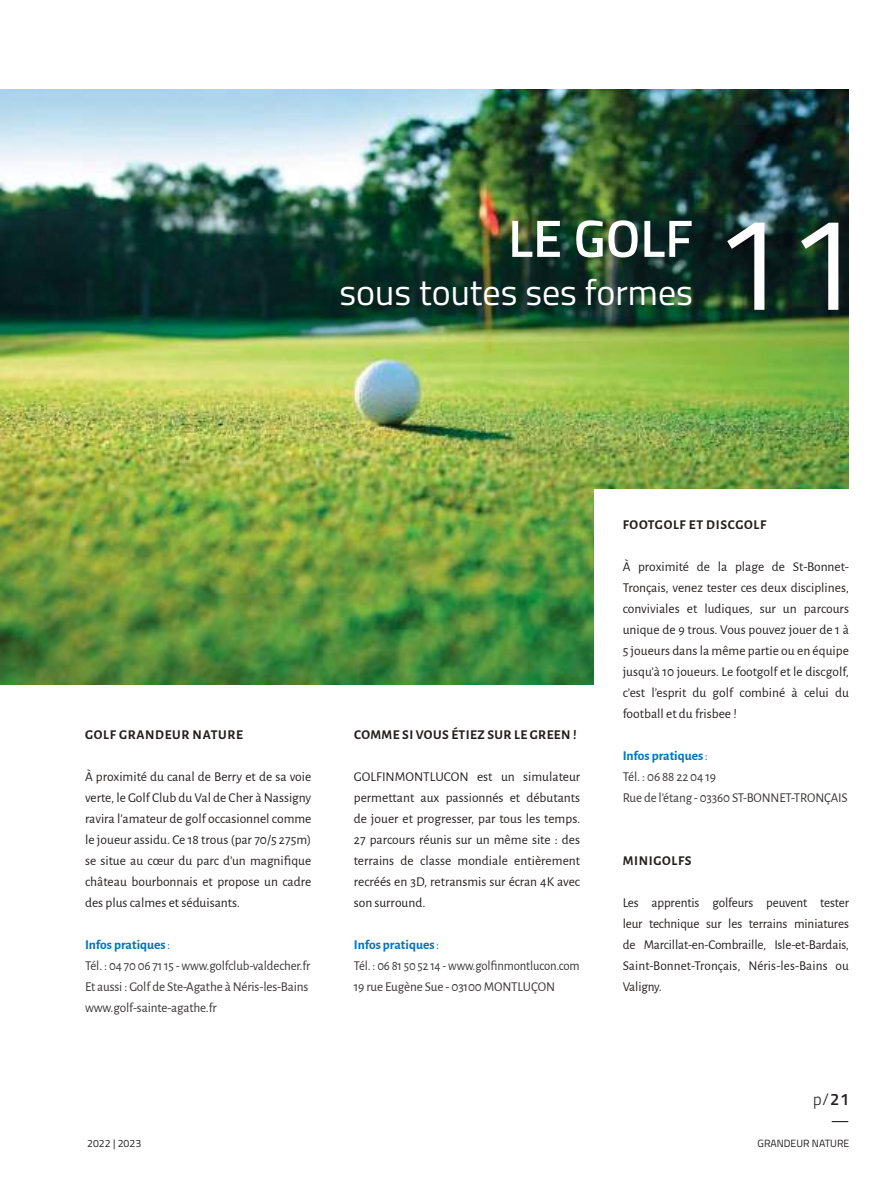
<style>
.page{position:relative;width:893px;height:1191px;background:#fff}
.page>*{position:absolute;margin:0;border:0;box-sizing:border-box;transform-origin:0 0}
.t1{font:132px "Titillium Web";color:#fff}
.t2{font:600 52.5px "Titillium Web";color:#fff}
.t3{font:36px "Titillium Web";color:#fff}
.t4{font:300 16.5px/21px "Titillium Web";color:#241f1f;text-align:right}
.t5{font:13.5px/21px "Alegreya Sans";color:#241f1f;text-align:justify}
.t6{font:13.5px/21px "Alegreya Sans";letter-spacing:-.01em;color:#393535;scale:.96 1}
.t7{font:13.5px/21px "Alegreya Sans";letter-spacing:-.01em;color:#393535;scale:.94 1}
.t8{font:700 13.5px "Alegreya Sans";letter-spacing:.045em;color:#241f1f}
.t9{font:13.5px/21px "Alegreya Sans";letter-spacing:-.01em;color:#393535}
.t10{font:10.5px "Titillium Web";color:#241f1f}
.s1{font-weight:700;color:#0072bc}
.s2{color:#0072bc}
.s3{font-weight:600}
.s4{font-weight:400}
</style>
<div class="page">
<img style="left:0;top:89px;width:849px;height:596px">
<div style="left:594px;top:489px;width:299px;height:239px;background:#fff"></div>
<h2 class="t2" style="left:508px;top:199px;width:186px">LE GOLF</h2>
<h3 class="t3" style="left:340px;top:266px;width:355px">sous toutes ses formes</h3>
<h1 class="t1" style="left:713px;top:167px;width:149px">11</h1>
<p class="t8" style="left:85px;top:724px;width:159px">GOLF GRANDEUR NATURE</p>
<p class="t5" style="left:85px;top:765px;width:228px">À proximité du canal de Berry et de sa voie verte, le Golf Club du Val de Cher à Nassigny ravira l’amateur de golf occasionnel comme le joueur assidu. Ce 18 trous (par 70/5 275m) se situe au cœur du parc d’un magnifique château bourbonnais et propose un cadre des plus calmes et séduisants.</p>
<p class="t6" style="left:85px;top:933px;width:236px"><span class="s1">Infos pratiques</span> <span class="s2">:<br></span>Tél. : 04 70 06 71 15 - www.golfclub-valdecher.fr Et aussi : Golf de Ste-Agathe à Néris-les-Bains www.golf-sainte-agathe.fr</p>
<p class="t10" style="left:87px;top:1135px;width:56px">2022 | 2023</p>
<p class="t8" style="left:354px;top:724px;width:224px">COMME SI VOUS ÉTIEZ SUR LE GREEN !</p>
<p class="t5" style="left:354px;top:765px;width:228px">GOLFINMONTLUCON est un simulateur permettant aux passionnés et débutants de jouer et progresser, par tous les temps.<br>27 parcours réunis sur un même site : des terrains de classe mondiale entièrement recréés en 3D, retransmis sur écran 4K avec son surround.</p>
<p class="t7" style="left:354px;top:933px;width:242px"><span class="s1">Infos pratiques</span> <span class="s2">:<br></span>Tél. : 06 81 50 52 14 - www.golfinmontlucon.com<br>19 rue Eugène Sue - 03100 MONTLUÇON</p>
<p class="t8" style="left:623px;top:514px;width:145px">FOOTGOLF ET DISCGOLF</p>
<p class="t5" style="left:623px;top:555px;width:228px">À proximité de la plage de St-Bonnet-Tronçais, venez tester ces deux disciplines, conviviales et ludiques, sur un parcours unique de 9 trous. Vous pouvez jouer de 1 à 5 joueurs dans la même partie ou en équipe jusqu’à 10 joueurs. Le footgolf et le discgolf, c’est l’esprit du golf combiné à celui du football et du frisbee !</p>
<p class="t9" style="left:623px;top:744px;width:227px"><span class="s1">Infos pratiques</span> <span class="s2">:<br></span>Tél. : 06 88 22 04 19<br>Rue de l’étang - 03360 ST-BONNET-TRONÇAIS</p>
<p class="t8" style="left:623px;top:850px;width:70px">MINIGOLFS</p>
<p class="t5" style="left:623px;top:891px;width:228px">Les apprentis golfeurs peuvent tester leur technique sur les terrains miniatures de Marcillat-en-Combraille, Isle-et-Bardais, Saint-Bonnet-Tronçais, Néris-les-Bains ou Valigny.</p>
<p class="t4" style="left:813px;top:1087px;width:38px">p/<span class="s3">21 </span><span class="s4">—</span></p>
<p class="t10" style="left:757px;top:1135px;width:93px">GRANDEUR NATURE</p>
</div>
